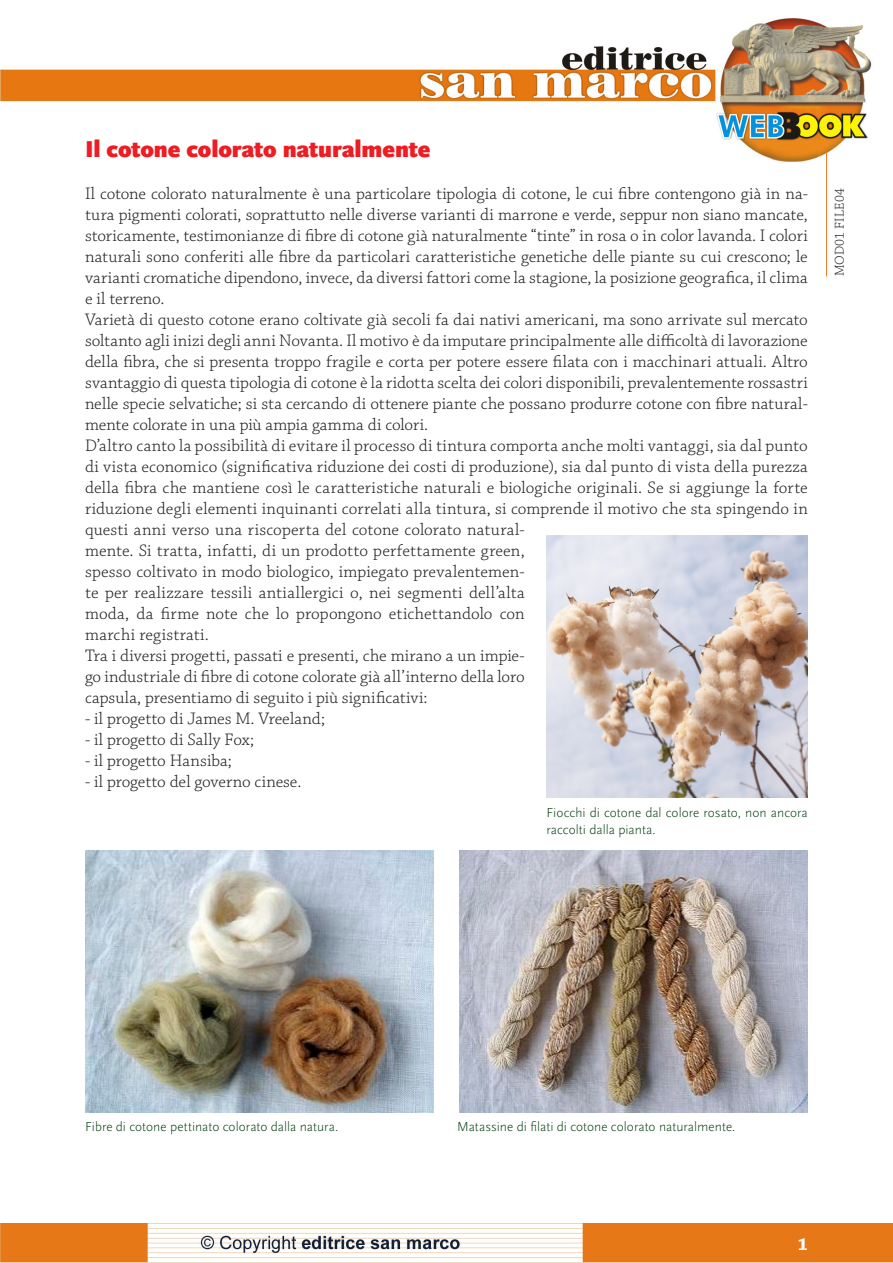
<style>
.page{position:relative;width:893px;height:1263px;background:#fff}
.page>*{position:absolute;margin:0;border:0;box-sizing:border-box;transform-origin:0 0}
.Normale{font:900 24px "Scala Sans";letter-spacing:-.005em;color:#ee1d23}
.t1{font:700 18px "Chaparral Pro";color:#fff}
.Normale-2{font:300 17.55px/21px "Chaparral Pro";letter-spacing:.01em;color:#231f20;text-align:justify}
.didascalie_verdi{font:300 13.5px/16.5px "Scala Sans";color:#003b0d}
.t2{font:300 13.5px "Chaparral Pro";letter-spacing:.02em;color:#231f20}
</style>
<div class="page">
<img style="left:0;top:1224px;width:893px;height:39px">
<img style="left:0;top:19px;width:872px;height:143px">
<hr style="left:826px;top:153px;width:1px;height:123px;background:#ee7b26">
<img style="left:546px;top:536px;width:262px;height:262px">
<img style="left:85px;top:850px;width:349px;height:262px">
<img style="left:459px;top:850px;width:349px;height:262px">
<p class="Normale" style="left:85px;top:136px;width:347px">Il cotone colorato naturalmente</p>
<p class="Normale-2" style="left:85px;top:184px;width:724px">Il cotone colorato naturalmente è una particolare tipologia di cotone, le cui fibre contengono già in na&shy;tura pigmenti colorati, soprattutto nelle diverse varianti di marrone e verde, seppur non siano mancate, storicamente, testimonianze di fibre di cotone già naturalmente “tinte” in rosa o in color lavanda. I colori naturali sono conferiti alle fibre da particolari caratteristiche genetiche delle piante su cui crescono; le varianti cromatiche dipendono, invece, da diversi fattori come la stagione, la posizione geografica, il clima e il terreno.</p>
<p class="Normale-2" style="left:85px;top:310px;width:724px">Varietà di questo cotone erano coltivate già secoli fa dai nativi americani, ma sono arrivate sul mercato soltanto agli inizi degli anni Novanta. Il motivo è da imputare principalmente alle difficoltà di lavorazione della fibra, che si presenta troppo fragile e corta per potere essere filata con i macchinari attuali. Altro svantaggio di questa tipologia di cotone è la ridotta scelta dei colori disponibili, prevalentemente rossastri nelle specie selvatiche; si sta cercando di ottenere piante che possano produrre cotone con fibre natural&shy;mente colorate in una più ampia gamma di colori.</p>
<p class="Normale-2" style="left:85px;top:436px;width:724px;text-align:left">D’altro canto la possibilità di evitare il processo di tintura comporta anche molti vantaggi, sia dal punto di vista economico (significativa riduzione dei costi di produzione), sia dal punto di vista della purezza della fibra che mantiene così le caratteristiche naturali e biologiche originali. Se si aggiunge la forte riduzione degli elementi inquinanti correlati alla tintura, si comprende il motivo che sta spingendo in questi anni verso una riscoperta del cotone colorato natural-<br>mente. Si tratta, infatti, di un prodotto perfettamente green,<br>spesso coltivato in modo biologico, impiegato prevalentemen-<br>te per realizzare tessili antiallergici o, nei segmenti dell’alta<br>moda, da firme note che lo propongono etichettandolo con<br>marchi registrati.</p>
<p class="Normale-2" style="left:85px;top:646px;width:441px">Tra i diversi progetti, passati e presenti, che mirano a un impie&shy;go industriale di fibre di cotone colorate già all’interno della loro capsula, presentiamo di seguito i più significativi:</p>
<p class="Normale-2" style="left:85px;top:709px;width:241px">- il progetto di James M. Vreeland;</p>
<p class="Normale-2" style="left:85px;top:730px;width:171px">- il progetto di Sally Fox;</p>
<p class="Normale-2" style="left:85px;top:751px;width:148px">- il progetto Hansiba;</p>
<p class="Normale-2" style="left:85px;top:772px;width:218px">- il progetto del governo cinese.</p>
<p class="didascalie_verdi" style="left:546px;top:804px;width:263px">Fiocchi di cotone dal colore rosato, non ancora raccolti dalla pianta.</p>
<p class="t2" style="left:832px;top:276px;width:90px;rotate:-90deg">MOD01 FILE04</p>
<p class="didascalie_verdi" style="left:85px;top:1119px;width:255px">Fibre di cotone pettinato colorato dalla natura.</p>
<p class="didascalie_verdi" style="left:457px;top:1119px;width:280px">Matassine di filati di cotone colorato naturalmente.</p>
<p class="t1" style="left:798px;top:1233px;width:12px">1</p>
</div>
